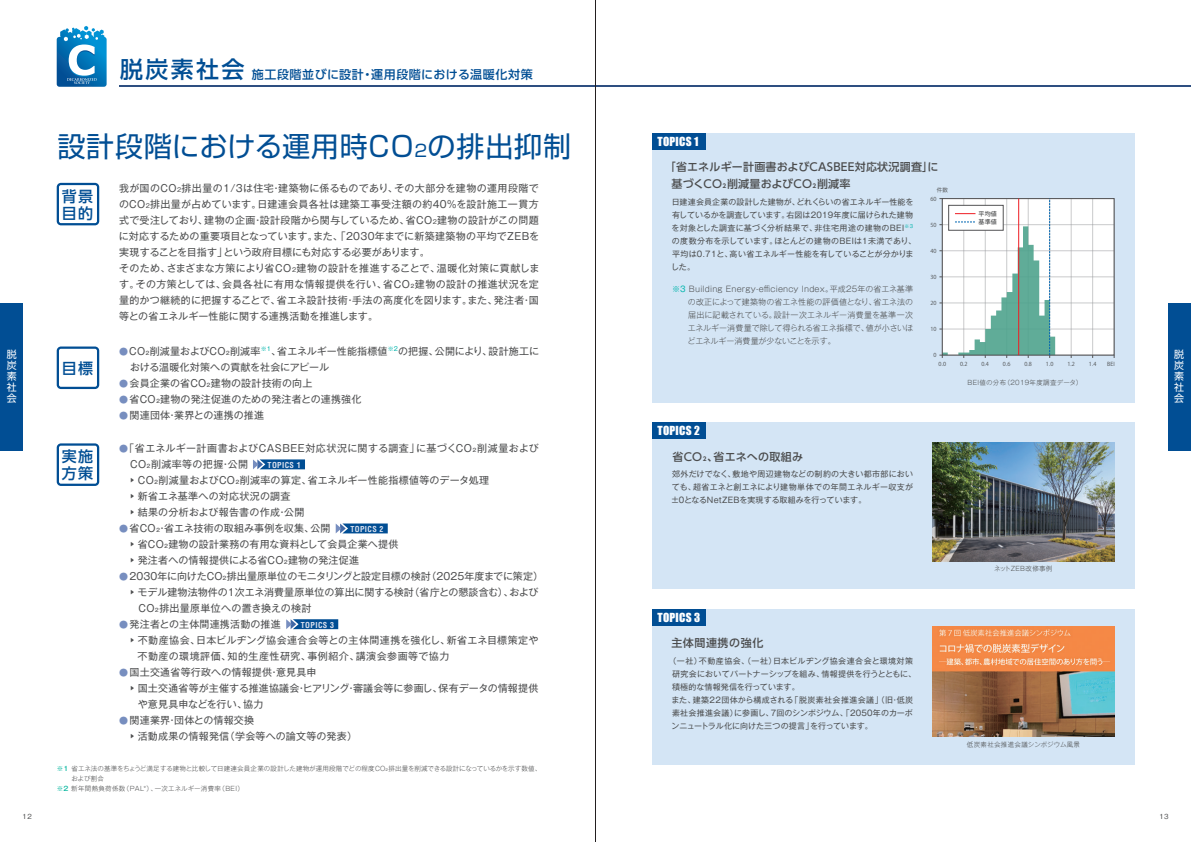
<style>
.page{position:relative;width:1191px;height:842px;background:#fff}
.page>*{position:absolute;margin:0;border:0;box-sizing:border-box;transform-origin:0 0}
.t1{font:28px "Shin Go Pro";letter-spacing:.03em;color:#014e94}
.t2{font:500 15px/17px "UD Shin Go Pro";letter-spacing:.09em;color:#014e94}
.t3{font:500 12px "UD Shin Go Pro";letter-spacing:.05em;color:#014e94}
.t4{font:11.5px "Impact";letter-spacing:.02em;color:#fff}
.t5{font:500 11px/17px "UD Shin Go Pro";letter-spacing:.02em;color:#4b4c4d}
.t6{font:500 11px "UD Shin Go Pro";letter-spacing:.05em;color:#4b4c4d}
.t7{font:10px/16px "Gothic MB101 Pro";letter-spacing:.02em;color:#4b4c4d}
.t8{font:10px "Gothic MB101 Pro";color:#4b4c4d}
.t9{font:10px "Gothic MB101 Pro";letter-spacing:.04em;color:#4b4c4d}
.t10{font:10px "Gothic MB101 Pro";letter-spacing:.045em;color:#4b4c4d}
.t11{font:10px/11px "UD Shin Go Pro";color:#fff;text-align:justify}
.t12{font:8px/13px "Gothic MB101 Pro";letter-spacing:.02em;color:#4b4c4d}
.t13{font:300 8px/13px "Gothic MB101 Pro";letter-spacing:-.015em;color:#4b4c4d;text-align:justify}
.t14{font:700 condensed 8px "Helvetica";letter-spacing:.05em;color:#dde3f0}
.t15{font:500 7px "Gothic BBB Pro";color:#4b4c4d}
.t16{font:300 6.5px "Gothic MB101 Pro";letter-spacing:.05em;color:#4b4c4d}
.t17{font:300 6.5px "Gothic MB101 Pro";letter-spacing:.005em;color:#4b4c4d}
.t18{font:300 6.5px "Gothic MB101 Pro";letter-spacing:.03em;color:#4b4c4d}
.t19{font:500 6px/8.2px "Koz Go Pro";letter-spacing:.02em;color:#4b4c4d}
.t20{font:5.5px "Koz Go Pro";letter-spacing:.02em;color:#4b4c4d}
.s1{font-size:23px}
.s2{font-size:16.8px}
.s3{font-weight:400;color:#00b5ac}
.s4{font-size:6px}
.s5{font-size:9px;color:#778ebf}
.s6{font-weight:500;color:#00b59d}
</style>
<div class="page">
<hr style="left:119px;top:85px;width:1072px;height:2px;background:#2e4f81">
<div style="left:652px;top:133px;width:482px;height:269px;background:#d4e5f5"></div>
<div style="left:652px;top:422px;width:482px;height:167px;background:#d4e5f5"></div>
<div style="left:1168px;top:303px;width:23px;height:148px;background:#014e94"></div>
<div style="left:0;top:303px;width:23px;height:148px;background:#014e94"></div>
<svg style="left:57px;top:183px;width:42px;height:42px"></svg>
<svg style="left:57px;top:443px;width:42px;height:43px"></svg>
<svg style="left:57px;top:346px;width:42px;height:43px"></svg>
<svg style="left:253px;top:459px;width:52px;height:10px"></svg>
<svg style="left:336px;top:523px;width:52px;height:10px"></svg>
<svg style="left:286px;top:619px;width:52px;height:10px"></svg>
<div style="left:652px;top:133px;width:53px;height:17px;background:#014e94"></div>
<div style="left:652px;top:609px;width:482px;height:156px;background:#d4e5f5"></div>
<div style="left:652px;top:609px;width:53px;height:16px;background:#014e94"></div>
<div style="left:652px;top:422px;width:53px;height:16px;background:#014e94"></div>
<svg style="left:939px;top:198px;width:176px;height:160px;background:#d9e5e3"></svg>
<img style="left:933px;top:442px;width:181px;height:119px">
<svg style="left:57px;top:26px;width:50px;height:61px"></svg>
<img style="left:933px;top:626px;width:181px;height:111px">
<hr style="left:595px;top:0;width:1px;height:842px;background:#231f20">
<p class="t3" style="left:120px;top:64px;width:414px"><span class="s1">脱炭素社会</span> 施工段階並びに設計・運用段階における温暖化対策</p>
<h1 class="t1" style="left:57px;top:124px;width:515px">設計段階における運用時CO<span class="s2">2</span>の排出抑制</h1>
<h2 class="t2" style="left:62px;top:187px;width:33px">背景目的</h2>
<p class="t4" style="left:657px;top:133px;width:42px">TOPICS 1</p>
<p class="t5" style="left:671px;top:158px;width:268px;text-indent:-7px">「省エネルギー計画書およびCASBEE対応状況調査」に基づくCO₂削減量およびCO₂削減率</p>
<p class="t12" style="left:671px;top:194px;width:247px">日建連会員企業の設計した建物が、どれくらいの省エネルギー性能を有しているかを調査しています。右図は2019年度に届けられた建物を対象とした調査に基づく分析結果で、非住宅用途の建物のBEI<sup>※3</sup>の度数分布を示しています。ほとんどの建物のBEIは1未満であり、平均は0.71と、高い省エネルギー性能を有していることが分かりました。</p>
<p class="t13" style="left:687px;top:282px;width:227px;text-indent:-15px"><span class="s3">※3</span> Building Energy-efficiency Index。平成25年の省エネ基準の改正によって建築物の省エネ性能の評価値となり、省エネ法の届出に記載されている。設計一次エネルギー消費量を基準一次エネルギー消費量で除して得られる省エネ指標で、値が小さいほどエネルギー消費量が少ないことを示す。</p>
<p class="t7" style="left:119px;top:178px;width:422px">我が国のCO<span class="s4">2</span>排出量の1/3は住宅・建築物に係るものであり、その大部分を建物の運用段階でのCO<span class="s4">2</span>排出量が占めています。日建連会員各社は建築工事受注額の約40％を設計施工一貫方式で受注しており、建物の企画・設計段階から関与しているため、省CO<span class="s4">2</span>建物の設計がこの問題に対応するための重要項目となっています。また、「2030年までに新築建築物の平均でZEBを実現することを目指す」という政府目標にも対応する必要があります。<br>そのため、さまざまな方策により省CO<span class="s4">2</span>建物の設計を推進することで、温暖化対策に貢献します。その方策としては、会員各社に有用な情報提供を行い、省CO₂建物の設計の推進状況を定量的かつ継続的に把握することで、省エネ設計技術・手法の高度化を図ります。また、発注者・国等との省エネルギー性能に関する連携活動を推進します。</p>
<p class="t20" style="left:936px;top:186px;width:13px">件数</p>
<p class="t20" style="left:930px;top:195px;width:8px">60</p>
<p class="t20" style="left:930px;top:221px;width:8px">50</p>
<p class="t20" style="left:930px;top:247px;width:8px">40</p>
<p class="t20" style="left:930px;top:273px;width:8px">30</p>
<p class="t19" style="left:978px;top:210px;width:20px">平均値基準値</p>
<p class="t20" style="left:930px;top:299px;width:8px">20</p>
<p class="t20" style="left:930px;top:325px;width:8px">10</p>
<p class="t20" style="left:933px;top:351px;width:5px">0</p>
<p class="t7" style="left:130px;top:342px;width:410px;text-indent:-11px"><span class="s5">●</span>CO₂削減量およびCO₂削減率<sup>※1</sup>、省エネルギー性能指標値<sup>※2</sup>の把握、公開により、設計施工における温暖化対策への貢献を社会にアピール</p>
<p class="t7" style="left:119px;top:374px;width:195px"><span class="s5">●</span> 会員企業の省CO₂建物の設計技術の向上</p>
<p class="t7" style="left:119px;top:390px;width:244px"><span class="s5">●</span> 省CO₂建物の発注促進のための発注者との連携強化</p>
<p class="t7" style="left:119px;top:406px;width:146px"><span class="s5">●</span> 関連団体・業界との連携の推進</p>
<p class="t11" style="left:7px;top:348px;width:11px">脱炭素社会</p>
<p class="t11" style="left:1174px;top:348px;width:11px">脱炭素社会</p>
<h2 class="t2" style="left:62px;top:359px;width:33px">目標</h2>
<p class="t20" style="left:938px;top:360px;width:9px">0.0</p>
<p class="t20" style="left:960px;top:360px;width:9px">0.2</p>
<p class="t20" style="left:981px;top:360px;width:9px">0.4</p>
<p class="t20" style="left:1003px;top:360px;width:9px">0.6</p>
<p class="t20" style="left:1024px;top:360px;width:9px">0.8</p>
<p class="t20" style="left:1046px;top:360px;width:9px">1.0</p>
<p class="t20" style="left:1067px;top:360px;width:9px">1.2</p>
<p class="t20" style="left:1089px;top:360px;width:9px">1.4</p>
<p class="t20" style="left:1107px;top:360px;width:9px">BEI</p>
<p class="t16" style="left:967px;top:377px;width:116px">BEI値の分布（2019年度調査データ）</p>
<h2 class="t2" style="left:62px;top:448px;width:33px">実施方策</h2>
<p class="t7" style="left:130px;top:439px;width:410px;text-indent:-11px"><span class="s5">●</span>「省エネルギー計画書およびCASBEE対応状況に関する調査」に基づくCO₂削減量および<br>CO₂削減率等の把握・公開<br><sup>▶</sup> CO₂削減量およびCO₂削減率の算定、省エネルギー性能指標値等のデータ処理<br><sup>▶</sup> 新省エネ基準への対応状況の調査<br><sup>▶</sup> 結果の分析および報告書の作成・公開</p>
<p class="t7" style="left:130px;top:519px;width:270px;text-indent:-11px"><span class="s5">●</span> 省CO₂・省エネ技術の取組み事例を収集、公開<br><sup>▶</sup> 省CO₂建物の設計業務の有用な資料として会員企業へ提供<sup>▶</sup> 発注者への情報提供による省CO₂建物の発注促進</p>
<p class="t8" style="left:119px;top:568px;width:425px"><span class="s5">●</span> 2030年に向けたCO₂排出量原単位のモニタリングと設定目標の検討（2025年度までに策定）</p>
<p class="t7" style="left:130px;top:583px;width:410px"><sup>▶</sup> モデル建物法物件の1次エネ消費量原単位の算出に関する検討（省庁との懇談含む）、および</p>
<p class="t7" style="left:139px;top:599px;width:174px">CO₂排出量原単位への置き換えの検討</p>
<p class="t7" style="left:119px;top:615px;width:163px"><span class="s5">●</span> 発注者との主体間連携活動の推進</p>
<p class="t9" style="left:130px;top:632px;width:410px"><sup>▶</sup> 不動産協会、日本ビルヂング協会連合会等との主体間連携を強化し、新省エネ目標策定や</p>
<p class="t10" style="left:138px;top:648px;width:313px">不動産の環境評価、知的生産性研究、事例紹介、講演会参画等で協力</p>
<p class="t7" style="left:119px;top:663px;width:199px"><span class="s5">●</span> 国土交通省等行政への情報提供・意見具申</p>
<p class="t7" style="left:130px;top:679px;width:410px"><sup>▶</sup> 国土交通省等が主催する推進協議会・ヒアリング・審議会等に参画し、保有データの情報提供</p>
<p class="t7" style="left:138px;top:695px;width:127px">や意見具申などを行い、協力</p>
<p class="t7" style="left:130px;top:711px;width:229px;text-indent:-11px"><span class="s5">●</span> 関連業界・団体との情報交換<br><sup>▶</sup> 活動成果の情報発信（学会等への論文等の発表）</p>
<p class="t14" style="left:268px;top:460px;width:35px">TOPICS 1</p>
<p class="t14" style="left:350px;top:524px;width:35px">TOPICS 2</p>
<p class="t14" style="left:301px;top:620px;width:35px">TOPICS 3</p>
<p class="t17" style="left:57px;top:763px;width:486px"><span class="s6">※1</span> 省エネ法の基準をちょうど満足する建物と比較して日建連会員企業の設計した建物が運用段階でどの程度CO₂排出量を削減できる設計になっているかを示す数値、</p>
<p class="t18" style="left:72px;top:773px;width:34px">および割合</p>
<p class="t16" style="left:57px;top:783px;width:189px"><span class="s6">※2</span> 新年間熱負荷係数（PAL*）、一次エネルギー消費率（BEI）</p>
<p class="t4" style="left:657px;top:421px;width:44px">TOPICS 2</p>
<p class="t5" style="left:672px;top:448px;width:132px">省CO₂、省エネへの取組み</p>
<p class="t12" style="left:671px;top:467px;width:243px;text-align:justify">郊外だけでなく、敷地や周辺建物などの制約の大きい都市部においても、超省エネと創エネにより建物単体での年間エネルギー収支が±0となるNetZEBを実現する取組みを行っています。</p>
<p class="t4" style="left:657px;top:608px;width:44px">TOPICS 3</p>
<p class="t6" style="left:671px;top:634px;width:93px">主体間連携の強化</p>
<p class="t12" style="left:671px;top:653px;width:246px;text-indent:-3px">（一社）不動産協会、（一社）日本ビルヂング協会連合会と環境対策研究会においてパートナーシップを組み、情報提供を行うとともに、積極的な情報発信を行っています。<br>また、建築22団体から構成される「脱炭素社会推進会議」（旧・低炭素社会推進会議）に参画し、7回のシンポジウム、「2050年のカーボンニュートラル化に向けた三つの提言」を行っています。</p>
<p class="t16" style="left:994px;top:563px;width:60px">ネットZEB改修事例</p>
<p class="t16" style="left:966px;top:739px;width:115px">低炭素社会推進会議シンポジウム風景</p>
<p class="t15" style="left:23px;top:811px;width:11px">12</p>
<p class="t15" style="left:1159px;top:811px;width:11px">13</p>
</div>
